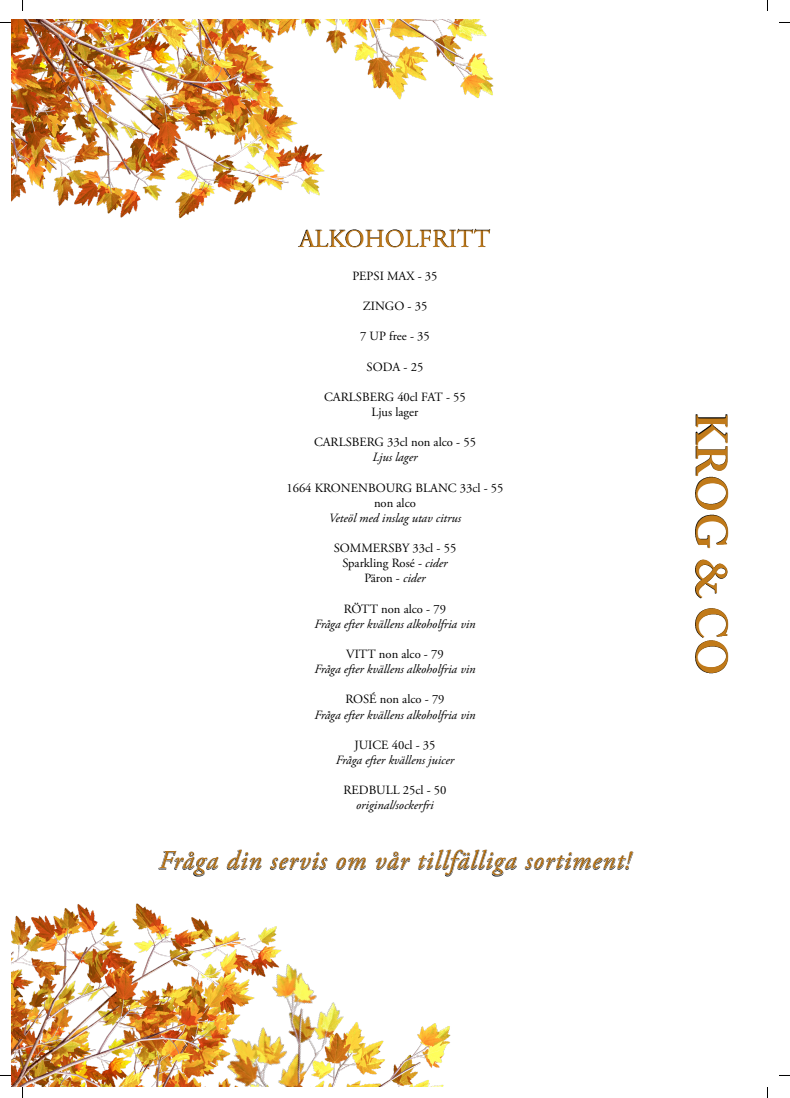
<style>
.page{position:relative;width:790px;height:1098px;background:#fff}
.page>*{position:absolute;margin:0;border:0;box-sizing:border-box;transform-origin:0 0}
.t1{font:600 43.88px "Adobe Caslon Pro";color:#c17a19}
.t2{font:italic 25.5px "Adobe Garamond Pro";letter-spacing:.05em;color:#c17a19}
.t3{font:25px "Adobe Garamond Pro";color:#c17a19}
.t4{font:12.62px/15.1px "Adobe Garamond Pro";color:#000;text-align:center}
.t5{font:italic 12.62px "Adobe Garamond Pro";color:#000}
.s1{font-style:italic}
</style>
<div class="page">
<img style="left:11px;top:20px;width:483px;height:199px">
<img style="left:11px;top:903px;width:440px;height:183px">
<img style="left:168px;top:928px;width:193px;height:158px">
<svg style="left:159px;top:849px;width:473px;height:26px"></svg>
<img style="left:298px;top:228px;width:193px;height:20px">
<img style="left:695px;top:414px;width:33px;height:260px">
<h3 class="t3" style="left:299px;top:223px;width:192px">ALKOHOLFRITT</h3>
<p class="t4" style="left:352px;top:269px;width:86px">PEPSI MAX - 35</p>
<p class="t4" style="left:362px;top:299px;width:66px">ZINGO - 35</p>
<p class="t4" style="left:360px;top:329px;width:71px">7 UP free - 35</p>
<p class="t4" style="left:366px;top:359px;width:58px">SODA - 25</p>
<p class="t4" style="left:324px;top:390px;width:143px">CARLSBERG 40cl FAT - 55<br>Ljus lager</p>
<p class="t4" style="left:314px;top:435px;width:163px">CARLSBERG 33cl non alco - 55</p>
<p class="t5" style="left:372px;top:450px;width:46px">Ljus lager</p>
<p class="t4" style="left:286px;top:480px;width:218px">1664 KRONENBOURG BLANC 33cl - 55 non alco</p>
<p class="t5" style="left:329px;top:510px;width:133px">Veteöl med inslag utav citrus</p>
<p class="t4" style="left:333px;top:541px;width:124px">SOMMERSBY 33cl - 55<br>Sparkling Rosé - <span class="s1">cider<br></span>Päron - <span class="s1">cider</span></p>
<p class="t4" style="left:344px;top:601px;width:104px">RÖTT non alco - 79</p>
<p class="t5" style="left:314px;top:616px;width:163px">Fråga efter kvällens alkoholfria vin</p>
<p class="t4" style="left:346px;top:647px;width:99px">VITT non alco - 79</p>
<p class="t5" style="left:314px;top:661px;width:163px">Fråga efter kvällens alkoholfria vin</p>
<p class="t4" style="left:345px;top:692px;width:101px">ROSÉ non alco - 79</p>
<p class="t5" style="left:314px;top:707px;width:163px">Fråga efter kvällens alkoholfria vin</p>
<p class="t4" style="left:354px;top:737px;width:82px">JUICE 40cl - 35</p>
<p class="t5" style="left:335px;top:752px;width:120px">Fråga efter kvällens juicer</p>
<p class="t4" style="left:343px;top:783px;width:104px">REDBULL 25cl - 50</p>
<p class="t5" style="left:356px;top:797px;width:79px">original/sockerfri</p>
<h2 class="t2" style="left:159px;top:844px;width:472px">Fråga din servis om vår tillfälliga sortiment!</h2>
<h1 class="t1" style="left:737px;top:412px;width:264px;rotate:90deg">KROG &amp; CO</h1>
</div>
